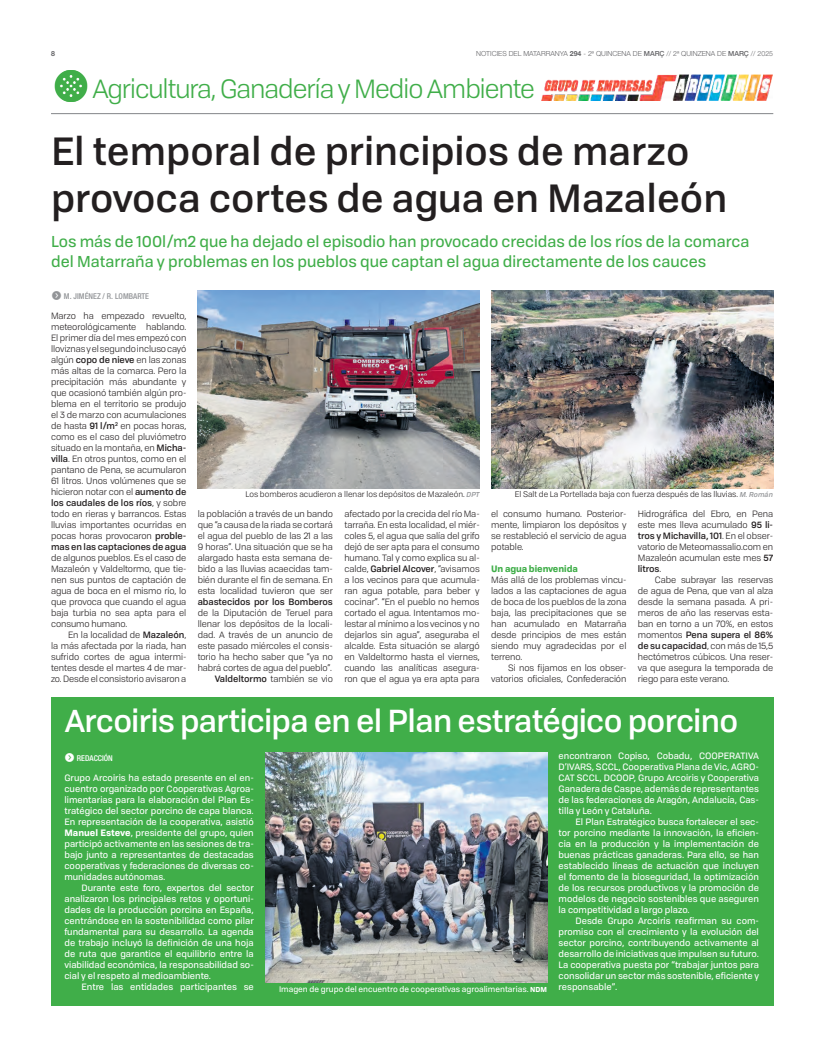
<style>
.page{position:relative;width:820px;height:1049px;background:#fff}
.page>*{position:absolute;margin:0;border:0;box-sizing:border-box;transform-origin:0 0}
.t1{font:40px "Butto Bon Cir Neg";color:#40ae49}
.t2{font:500 38.5px "Tofino Personal";color:#231f20}
.t3{font:500 31px "Tofino Personal";letter-spacing:-.02em;color:#fff}
.t4{font:26px "Tofino Personal";letter-spacing:-.04em;color:#40ae49}
.t5{font:15.5px/20px "Tofino Personal";color:#40ae49}
.t6{font:11px "Butto Bon Cir Neg";color:#939598}
.t7{font:11px "Butto Bon Cir Neg";color:#fff}
.t8{font:9px/11px "Tofino Personal";letter-spacing:-.01em;color:#231f20;text-align:justify}
.t9{font:9px/11px "Tofino Personal";color:#fff;text-align:justify}
.t10{font:700 9px "Tofino Personal";letter-spacing:-.01em;color:#40ae49}
.t11{font:8px "Tofino Personal";color:#231f20}
.t12{font:8px "Tofino Personal";color:#fff}
.t13{font:500 condensed 8px "Helvetica Neue LT Pro";color:#939598}
.t14{font:500 condensed 8px "Helvetica Neue LT Pro";color:#fff}
.t15{font:300 7px "Helvetica Neue LT Pro";color:#636366}
.t16{font:700 7px "Helvetica Neue LT Pro";color:#636366}
.s1{font-weight:700}
.s2{font-weight:500}
.s3{font-weight:500;font-style:italic;font-size:7px;color:#939598}
.s4{font-weight:700;font-size:7px}
</style>
<div class="page">
<img style="left:541px;top:74px;width:231px;height:26px">
<hr style="left:51px;top:113px;width:721px;height:1px;background:#939598">
<img style="left:198px;top:290px;width:281px;height:198px">
<img style="left:491px;top:290px;width:281px;height:198px">
<div style="left:51px;top:697px;width:721px;height:308px;background:#40ae49"></div>
<img style="left:265px;top:753px;width:282px;height:230px">
<p class="t16" style="left:51px;top:49px;width:5px">8</p>
<p class="t15" style="left:476px;top:49px;width:298px">NOTICIES DEL MATARRANYA <span class="s1">294</span> - 2ª QUINCENA DE <span class="s2">MARÇ</span> // 2ª QUINZENA DE <span class="s2">MARÇ</span> // 2025</p>
<p class="t1" style="left:51px;top:69px;width:42px">K</p>
<p class="t4" style="left:92px;top:70px;width:444px">Agricultura, Ganadería y Medio Ambiente</p>
<p class="t2" style="left:51px;top:121px;width:639px">El temporal de principios de marzo</p>
<p class="t2" style="left:51px;top:168px;width:677px">provoca cortes de agua en Mazaleón</p>
<p class="t5" style="left:51px;top:230px;width:699px">Los más de 100l/m2 que ha dejado el episodio han provocado crecidas de los ríos de la comarca del Matarraña y problemas en los pueblos que captan el agua directamente de los cauces</p>
<p class="t6" style="left:51px;top:291px;width:12px">f</p>
<p class="t13" style="left:64px;top:291px;width:86px">M. JIMÉNEZ / R. LOMBARTE</p>
<p class="t8" style="left:51px;top:309px;width:137px">Marzo ha empezado revuelto, meteorológicamente hablando.<br>El primer día del mes empezó con lloviznas y el segundo incluso cayó algún <span class="s2">copo de nieve</span> en las zonas más altas de la comarca. Pero la precipitación más abundante y que ocasionó también algún pro&shy;blema en el territorio se produjo el 3 de marzo con acumulaciones de hasta <span class="s2">91 l/m</span><sup>2</sup> en pocas horas, como es el caso del pluviómetro situado en la montaña, en <span class="s2">Micha&shy;villa</span>. En otros puntos, como en el pantano de Pena, se acumularon 61 litros. Unos volúmenes que se hicieron notar con el <span class="s2">aumento de los caudales de los ríos</span>, y sobre todo en rieras y barrancos. Estas lluvias importantes ocurridas en pocas horas provocaron <span class="s2">proble&shy;mas en las captaciones de agua </span>de algunos pueblos. Es el caso de Mazaleón y Valdeltormo, que tie&shy;nen sus puntos de captación de agua de boca en el mismo río, lo que provoca que cuando el agua baja turbia no sea apta para el consumo humano.</p>
<p class="t8" style="left:51px;top:628px;width:137px;text-indent:17px">En la localidad de <span class="s2">Mazaleón</span>, la más afectada por la riada, han sufrido cortes de agua intermi&shy;tentes desde el martes 4 de mar&shy;zo. Desde el consistorio avisaron a</p>
<p class="t11" style="left:245px;top:488px;width:236px">Los bomberos acudieron a llenar los depósitos de Mazaleón. <span class="s3">DPT</span></p>
<p class="t11" style="left:514px;top:488px;width:259px">El Salt de La Portellada baja con fuerza después de las lluvias. <span class="s3">M. Román</span></p>
<p class="t8" style="left:198px;top:507px;width:137px">la población a través de un bando que “a causa de la riada se cortará el agua del pueblo de las 21 a las 9 horas”. Una situación que se ha alargado hasta esta semana de&shy;bido a las lluvias acaecidas tam&shy;bién durante el fin de semana. En esta localidad tuvieron que ser <span class="s2">abastecidos por los Bomberos </span>de la Diputación de Teruel para llenar los depósitos de la locali&shy;dad. A través de un anuncio de este pasado miércoles el consis&shy;torio ha hecho saber que “ya no habrá cortes de agua del pueblo”.</p>
<p class="t8" style="left:215px;top:672px;width:120px"><span class="s2">Valdeltormo</span> también se vio</p>
<p class="t8" style="left:344px;top:507px;width:137px">afectado por la crecida del río Ma&shy;tarraña. En esta localidad, el miér&shy;coles 5, el agua que salía del grifo dejó de ser apta para el consumo humano. Tal y como explica su al&shy;calde, <span class="s2">Gabriel Alcover</span>, “avisamos a los vecinos para que acumula&shy;ran agua potable, para beber y cocinar”. “En el pueblo no hemos cortado el agua. Intentamos mo&shy;lestar al mínimo a los vecinos y no dejarlos sin agua”, aseguraba el alcalde. Esta situación se alargó en Valdeltormo hasta el viernes, cuando las analíticas asegura&shy;ron que el agua ya era apta para</p>
<p class="t8" style="left:491px;top:507px;width:137px">el consumo humano. Posterior&shy;mente, limpiaron los depósitos y se restableció el servicio de agua potable.</p>
<p class="t10" style="left:491px;top:561px;width:88px">Un agua bienvenida</p>
<p class="t8" style="left:491px;top:573px;width:137px">Más allá de los problemas vincu&shy;lados a las captaciones de agua de boca de los pueblos de la zona baja, las precipitaciones que se han acumulado en Matarraña desde principios de mes están siendo muy agradecidas por el terreno.</p>
<p class="t8" style="left:491px;top:661px;width:137px;text-align:right">Si nos fijamos en los obser&shy;vatorios oficiales, Confederación</p>
<p class="t8" style="left:637px;top:507px;width:137px">Hidrográfica del Ebro, en Pena este mes lleva acumulado <span class="s2">95 li&shy;tros y Michavilla, 101</span>. En el obser&shy;vatorio de Meteomassalio.com en Mazaleón acumulan este mes <span class="s2">57 litros</span>.</p>
<p class="t8" style="left:637px;top:573px;width:137px;text-indent:17px">Cabe subrayar las reservas de agua de Pena, que van al alza desde la semana pasada. A pri&shy;meros de año las reservas esta&shy;ban en torno a un 70%, en estos momentos <span class="s2">Pena supera el 86% de su capacidad</span>, con más de 15,5 hectómetros cúbicos. Una reser&shy;va que asegura la temporada de riego para este verano.</p>
<p class="t3" style="left:65px;top:696px;width:674px">Arcoiris participa en el Plan estratégico porcino</p>
<p class="t7" style="left:64px;top:753px;width:12px">f</p>
<p class="t14" style="left:77px;top:753px;width:37px">REDACCIÓN</p>
<p class="t9" style="left:64px;top:771px;width:191px">Grupo Arcoiris ha estado presente en el en&shy;cuentro organizado por Cooperativas Agroa&shy;limentarias para la elaboración del Plan Es&shy;tratégico del sector porcino de capa blanca.<br>En representación de la cooperativa, asistió <span class="s1">Manuel Esteve</span>, presidente del grupo, quien participó activamente en las sesiones de tra&shy;bajo junto a representantes de destacadas cooperativas y federaciones de diversas co&shy;munidades autónomas.</p>
<p class="t9" style="left:64px;top:881px;width:191px;text-indent:17px">Durante este foro, expertos del sector analizaron los principales retos y oportuni&shy;dades de la producción porcina en España, centrándose en la sostenibilidad como pilar fundamental para su desarrollo. La agenda de trabajo incluyó la definición de una hoja de ruta que garantice el equilibrio entre la viabilidad económica, la responsabilidad so&shy;cial y el respeto al medioambiente.</p>
<p class="t9" style="left:81px;top:980px;width:174px">Entre las entidades participantes se</p>
<p class="t12" style="left:279px;top:982px;width:269px">Imagen de grupo del encuentro de cooperativas agroalimentarias. <span class="s4">NDM</span></p>
<p class="t9" style="left:558px;top:749px;width:202px">encontraron Copiso, Cobadu, COOPERATIVA D’IVARS, SCCL, Cooperativa Plana de Vic, AGRO-CAT SCCL, DCOOP, Grupo Arcoiris y Cooperativa Ganadera de Caspe, además de representantes de las federaciones de Aragón, Andalucía, Cas&shy;tilla y León y Cataluña.</p>
<p class="t9" style="left:558px;top:815px;width:202px;text-indent:17px">El Plan Estratégico busca fortalecer el sec&shy;tor porcino mediante la innovación, la eficien&shy;cia en la producción y la implementación de buenas prácticas ganaderas. Para ello, se han establecido líneas de actuación que incluyen el fomento de la bioseguridad, la optimización de los recursos productivos y la promoción de modelos de negocio sostenibles que aseguren la competitividad a largo plazo.</p>
<p class="t9" style="left:558px;top:914px;width:202px;text-indent:17px">Desde Grupo Arcoiris reafirman su com&shy;promiso con el crecimiento y la evolución del sector porcino, contribuyendo activamente al desarrollo de iniciativas que impulsen su futuro.<br>La cooperativa puesta por “trabajar juntos para consolidar un sector más sostenible, eficiente y responsable”.</p>
</div>
